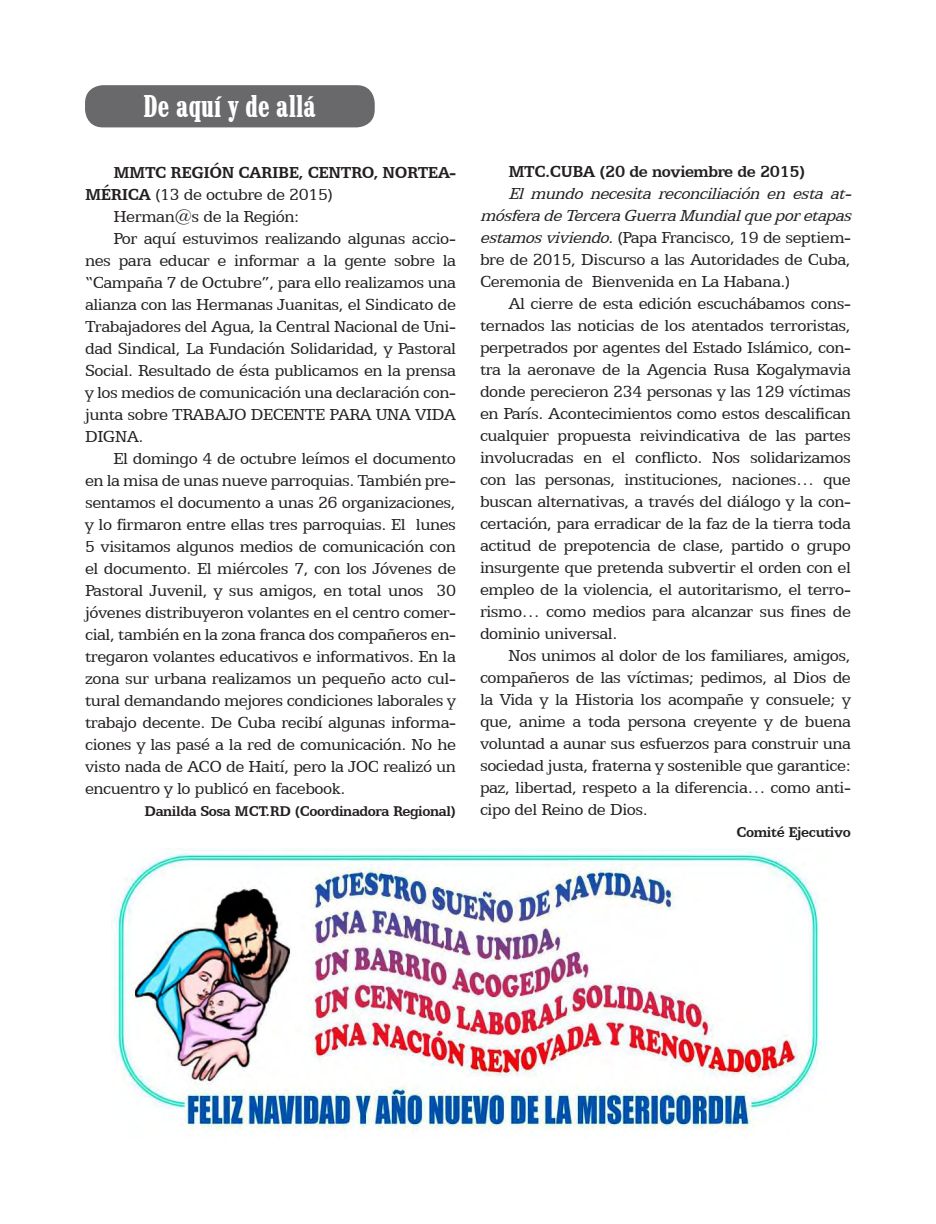
<style>
.page{position:relative;width:936px;height:1224px;background:#fff}
.page>*{position:absolute;margin:0;border:0;box-sizing:border-box;transform-origin:0 0}
.t1{font:32px "Marlboro";color:#fff}
.t2{font:18px/22px "Egyptian 505 BT";letter-spacing:-.025em;color:#231f20;text-align:justify}
.t3{font:700 18px/22px "Egyptian 505 BT";letter-spacing:-.025em;color:#231f20}
.t4{font:700 16px "Egyptian 505 BT";letter-spacing:-.025em;color:#231f20}
.s1{font-weight:400}
.s2{font-style:italic}
</style>
<div class="page">
<div style="left:85px;top:85px;width:290px;height:42px;background:#69696c;border-radius:18px"></div>
<img style="left:111px;top:849px;width:708px;height:282px">
<p class="t1" style="left:144px;top:88px;width:174px">De aquí y de allá</p>
<p class="t3" style="left:85px;top:161px;width:372px;text-indent:28px">MMTC REGIÓN CARIBE, CENTRO, NORTEA-<br>MÉRICA <span class="s1">(13 de octubre de 2015)</span></p>
<p class="t2" style="left:113px;top:205px;width:188px">Herman@s de la Región:</p>
<p class="t2" style="left:85px;top:227px;width:373px;text-indent:28px">Por aquí estuvimos realizando algunas accio&shy;nes para educar e informar a la gente sobre la “Campaña 7 de Octubre”, para ello realizamos una alianza con las Hermanas Juanitas, el Sindicato de Trabajadores del Agua, la Central Nacional de Uni&shy;dad Sindical, La Fundación Solidaridad, y Pastoral Social. Resultado de ésta publicamos en la prensa y los medios de comunicación una declaración con&shy;junta sobre TRABAJO DECENTE PARA UNA VIDA DIGNA.</p>
<p class="t2" style="left:85px;top:447px;width:373px;text-indent:28px">El domingo 4 de octubre leímos el documento en la misa de unas nueve parroquias. También pre&shy;sentamos el documento a unas 26 organizaciones, y lo firmaron entre ellas tres parroquias. El lunes 5 visitamos algunos medios de comunicación con el documento. El miércoles 7, con los Jóvenes de Pastoral Juvenil, y sus amigos, en total unos 30 jóvenes distribuyeron volantes en el centro comer&shy;cial, también en la zona franca dos compañeros en&shy;tregaron volantes educativos e informativos. En la zona sur urbana realizamos un pequeño acto cul&shy;tural demandando mejores condiciones laborales y trabajo decente. De Cuba recibí algunas informa&shy;ciones y las pasé a la red de comunicación. No he visto nada de ACO de Haití, pero la JOC realizó un encuentro y lo publicó en facebook.</p>
<p class="t4" style="left:145px;top:802px;width:313px">Danilda Sosa MCT.RD (Coordinadora Regional)</p>
<p class="t3" style="left:508px;top:160px;width:299px">MTC.CUBA (20 de noviembre de 2015)</p>
<p class="t2" style="left:480px;top:182px;width:378px;text-align:left;text-indent:28px"><span class="s2">El mundo necesita reconciliación en esta at&shy;mósferadeTerceraGuerraMundialqueporetapas estamosviviendo.</span>(Papa Francisco, 19 de septiem&shy;bre de 2015, Discurso a las Autoridades de Cuba, Ceremonia de Bienvenida en La Habana.)</p>
<p class="t2" style="left:480px;top:292px;width:372px;text-indent:28px">Al cierre de esta edición escuchábamos cons&shy;ternados las noticias de los atentados terroristas, perpetrados por agentes del Estado Islámico, con&shy;tra la aeronave de la Agencia Rusa Kogalymavia donde perecieron 234 personas y las 129 víctimas en París. Acontecimientos como estos descalifican cualquier propuesta reivindicativa de las partes involucradas en el conflicto. Nos solidarizamos con las personas, instituciones, naciones… que buscan alternativas, a través del diálogo y la con&shy;certación, para erradicar de la faz de la tierra toda actitud de prepotencia de clase, partido o grupo insurgente que pretenda subvertir el orden con el empleo de la violencia, el autoritarismo, el terro&shy;rismo… como medios para alcanzar sus fines de dominio universal.</p>
<p class="t2" style="left:480px;top:644px;width:372px;text-indent:28px">Nos unimos al dolor de los familiares, amigos, compañeros de las víctimas; pedimos, al Dios de la Vida y la Historia los acompañe y consuele; y que, anime a toda persona creyente y de buena voluntad a aunar sus esfuerzos para construir una sociedad justa, fraterna y sostenible que garantice: paz, libertad, respeto a la diferencia… como anti&shy;cipo del Reino de Dios.</p>
<p class="t4" style="left:736px;top:823px;width:116px">Comité Ejecutivo</p>
</div>
